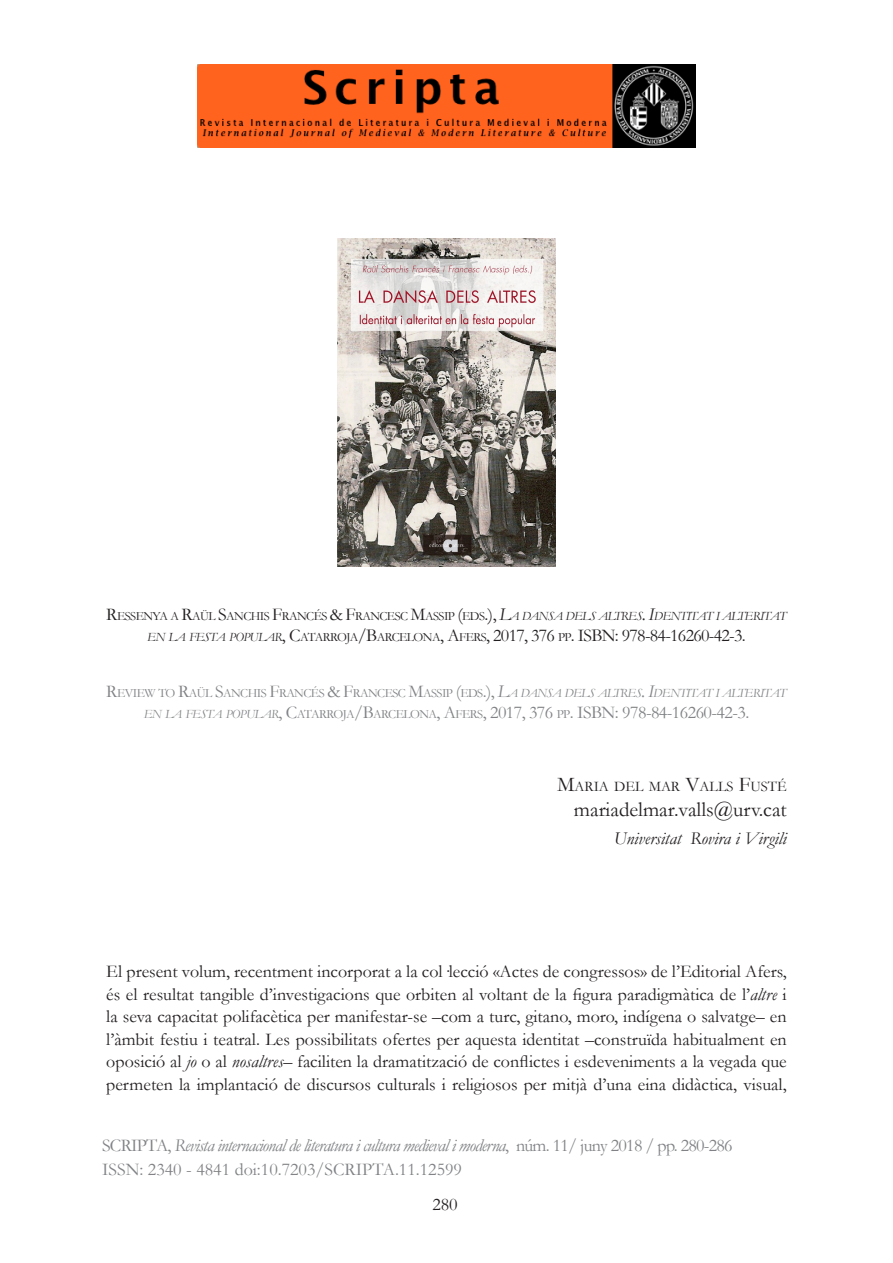
<style>
.page{position:relative;width:893px;height:1263px;background:#fff}
.page>*{position:absolute;margin:0;border:0;box-sizing:border-box;transform-origin:0 0}
.t1{font:21px "Garamond";color:#231f20}
.text_normal{font:18px/22.5px "Garamond";color:#231f20;text-align:justify}
.t2{font:18px/23.2px "Garamond";color:#808285}
.títol_ressenya{font:18px "Garamond";letter-spacing:-.04em;color:#231f20}
.títol_ressenya-2{font:18px "Garamond";letter-spacing:-.03em;color:#808285}
.t3{font:italic 18px "Garamond";color:#231f20}
.t4{font:14.7px "Garamond";color:#231f20}
.títol_ressenya-3{font:12.6px "Garamond";letter-spacing:-.045em;color:#231f20}
.títol_ressenya-4{font:12.6px "Garamond";letter-spacing:-.045em;color:#808285}
.s1{font-size:18px}
.s2{font-style:italic;font-size:18px}
.s3{font-style:italic}
.s4{font-style:italic;font-size:12.6px}
.s5{font-size:12.6px}
.s6{font-size:21px}
</style>
<div class="page">
<img style="left:197px;top:64px;width:499px;height:84px">
<img style="left:337px;top:238px;width:219px;height:329px">
<p class="títol_ressenya-3" style="left:106px;top:609px;width:682px"><span class="s1">R</span>ESSENYA A <span class="s1">R</span>AÜL <span class="s1">S</span>ANCHIS <span class="s1">F</span>RANCÉS <span class="s1">&amp; F</span>RANCESC <span class="s1">M</span>ASSIP <span class="s1">(</span>EDS<span class="s1">.),</span> <span class="s2">L</span><span class="s3">A DANSA DELS ALTRES</span><span class="s2">. I</span><span class="s3">DENTITAT I ALTERITAT</span></p>
<p class="títol_ressenya" style="left:147px;top:625px;width:600px"><span class="s4">EN LA FESTA POPULAR</span>, C<span class="s5">ATARROJA</span>/B<span class="s5">ARCELONA</span>, A<span class="s5">FERS</span>, 2017, 376 <span class="s5">PP</span>. ISBN: 978-84-16260-42-3.</p>
<p class="títol_ressenya-4" style="left:106px;top:685px;width:682px"><span class="s1">R</span>EVIEW TO <span class="s1">R</span>AÜL <span class="s1">S</span>ANCHIS <span class="s1">F</span>RANCÉS <span class="s1">&amp; F</span>RANCESC <span class="s1">M</span>ASSIP <span class="s1">(</span>EDS<span class="s1">.),</span> <span class="s2">L</span><span class="s3">A DANSA DELS ALTRES</span><span class="s2">. I</span><span class="s3">DENTITAT I ALTERITAT</span></p>
<p class="títol_ressenya-2" style="left:144px;top:701px;width:607px"><span class="s4">EN LA FESTA POPULAR</span>, C<span class="s5">ATARROJA</span>/B<span class="s5">ARCELONA</span>, A<span class="s5">FERS</span>, 2017, 376 <span class="s5">PP</span>. ISBN: 978-84-16260-42-3.</p>
<p class="t4" style="left:557px;top:777px;width:231px"><span class="s6">M</span>ARIA DEL MAR <span class="s6">V</span>ALLS <span class="s6">F</span>USTÉ</p>
<p class="t1" style="left:574px;top:796px;width:214px">mariadelmar.valls@urv.cat</p>
<p class="t3" style="left:614px;top:828px;width:175px">Universitat Rovira i Virgili</p>
<p class="text_normal" style="left:106px;top:960px;width:682px">El present volum, recentment incorporat a la col·lecció «Actes de congressos» de l’Editorial Afers, és el resultat tangible d’investigacions que orbiten al voltant de la figura paradigmàtica de l’<span class="s3">altre</span> i la seva capacitat polifacètica per manifestar-se –com a turc, gitano, moro, indígena o salvatge– en l’àmbit festiu i teatral. Les possibilitats ofertes per aquesta identitat –construïda habitualment en oposició al <span class="s3">jo</span> o al <span class="s3">nosaltres–</span> faciliten la dramatització de conflictes i esdeveniments a la vegada que permeten la implantació de discursos culturals i religiosos per mitjà d’una eina didàctica, visual,</p>
<p class="t2" style="left:102px;top:1134px;width:632px">SCRIPTA, <span class="s3">Revista internacional de literatura i cultura medieval i moderna</span>, núm. 11/ juny 2018 / pp. 280-286<br>ISSN: 2340 - 4841 doi:10.7203/SCRIPTA.11.12599</p>
<p class="text_normal" style="left:432px;top:1192px;width:27px">280</p>
</div>
